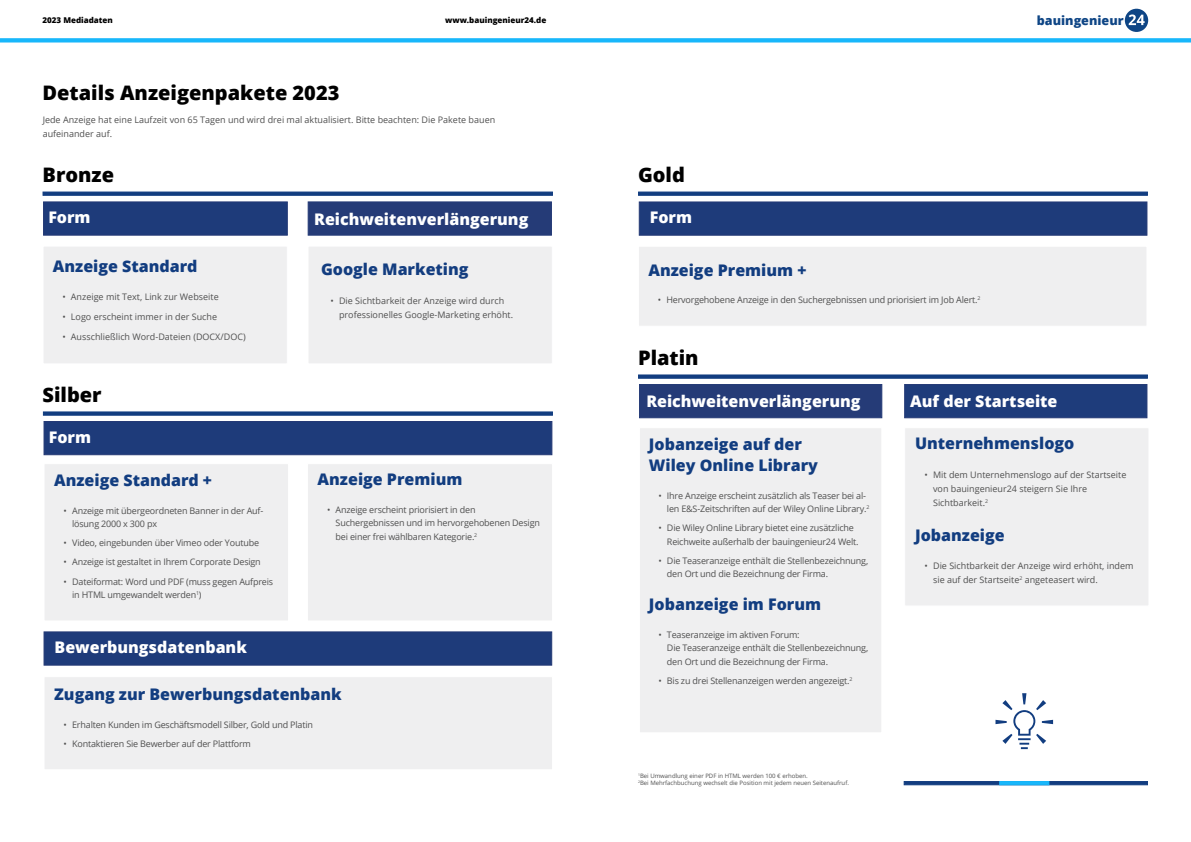
<style>
.page{position:relative;width:1191px;height:842px;background:#fff}
.page>*{position:absolute;margin:0;border:0;box-sizing:border-box;transform-origin:0 0}
.t1{font:800 20px "Open Sans";color:#000}
.t2{font:800 16px/21px "Open Sans";color:#123d80}
.t3{font:800 16px "Open Sans";color:#fff}
.t4{font:800 16px "Open Sans";color:#133d80}
.t5{font:800 12.6px "Open Sans";color:#0e4585}
.t6{font:9px/13.5px "Open Sans";letter-spacing:-.02em;color:#505050}
.t7{font:9px/14px "Open Sans";color:#505050}
.t8{font:800 8px "Open Sans";color:#000}
.t9{font:6px/7px "Open Sans";color:#505050}
</style>
<div class="page">
<svg style="left:1124px;top:9px;width:24px;height:23px"></svg>
<svg style="left:0;top:38px;width:1191px;height:5px;background:#37c0fb"></svg>
<div style="left:44px;top:463px;width:245px;height:158px;background:#efeff0;border:1px solid #fff"></div>
<div style="left:43px;top:246px;width:245px;height:118px;background:#efeff0"></div>
<div style="left:307px;top:463px;width:246px;height:158px;background:#efeff0;border:1px solid #fff"></div>
<div style="left:44px;top:676px;width:509px;height:94px;background:#efeff0;border:1px solid #fff"></div>
<div style="left:44px;top:631px;width:508px;height:35px;background:#1e3b7a;border:1px solid #253a76"></div>
<svg style="left:43px;top:192px;width:510px;height:4px;background:#1b4484"></svg>
<div style="left:43px;top:201px;width:245px;height:35px;background:#1e3b7a;border:1px solid #253a76"></div>
<div style="left:307px;top:246px;width:246px;height:118px;background:#efeff0;border:1px solid #fff"></div>
<div style="left:308px;top:201px;width:244px;height:35px;background:#253b77;border:1px solid #253b77"></div>
<svg style="left:43px;top:411px;width:510px;height:5px;background:#315690"></svg>
<div style="left:44px;top:421px;width:508px;height:34px;background:#1e3b7a;border:1px solid #253a76"></div>
<div style="left:639px;top:427px;width:243px;height:306px;background:#efeff0;border:1px solid #fff"></div>
<div style="left:904px;top:427px;width:245px;height:179px;background:#efeff0;border:1px solid #fff"></div>
<div style="left:639px;top:384px;width:243px;height:34px;background:#253b77;border:1px solid #253b77"></div>
<div style="left:904px;top:384px;width:243px;height:34px;background:#1e3c7b;border:1px solid #253b77"></div>
<svg style="left:995px;top:693px;width:58px;height:56px"></svg>
<div style="left:903px;top:781px;width:245px;height:4px;background:#123d80;border:1px solid #123d80"></div>
<hr style="left:999px;top:781px;width:50px;height:4px;background:#18b7fb">
<div style="left:638px;top:246px;width:509px;height:81px;background:#efeff0;border:1px solid #fff"></div>
<svg style="left:638px;top:192px;width:510px;height:4px;background:#1b4484"></svg>
<div style="left:639px;top:201px;width:508px;height:35px;background:#1e3b7a;border:1px solid #253a76"></div>
<svg style="left:638px;top:374px;width:510px;height:5px;background:#315790"></svg>
<p class="t8" style="left:43px;top:14px;width:72px">2023 Mediadaten</p>
<p class="t8" style="left:445px;top:14px;width:103px">www.bauingenieur24.de</p>
<h3 class="t5" style="left:1037px;top:11px;width:88px">bauingenieur</h3>
<h1 class="t1" style="left:43px;top:78px;width:298px">Details Anzeigenpakete 2023</h1>
<p class="t7" style="left:43px;top:112px;width:454px">Jede Anzeige hat eine Laufzeit von 65 Tagen und wird drei mal aktualisiert. Bitte beachten: Die Pakete bauen aufeinander auf.</p>
<h1 class="t1" style="left:43px;top:159px;width:73px">Bronze</h1>
<h2 class="t3" style="left:48px;top:205px;width:44px">Form</h2>
<h2 class="t4" style="left:321px;top:257px;width:149px">Google Marketing</h2>
<p class="t7" style="left:339px;top:293px;width:176px;text-indent:-9px">• Die Sichtbarkeit der Anzeige wird durch professionelles Google-Marketing erhöht.</p>
<h2 class="t3" style="left:314px;top:207px;width:216px">Reichweitenverlängerung</h2>
<h2 class="t2" style="left:53px;top:255px;width:146px">Anzeige Standard</h2>
<p class="t7" style="left:62px;top:290px;width:158px">• Anzeige mit Text, Link zur Webseite</p>
<p class="t7" style="left:62px;top:309px;width:156px">• Logo erscheint immer in der Suche</p>
<p class="t7" style="left:62px;top:329px;width:185px">• Ausschließlich Word-Dateien (DOCX/DOC)</p>
<h1 class="t1" style="left:43px;top:379px;width:61px">Silber</h1>
<h2 class="t3" style="left:49px;top:425px;width:44px">Form</h2>
<h2 class="t2" style="left:54px;top:469px;width:159px">Anzeige Standard +</h2>
<p class="t6" style="left:72px;top:503px;width:193px;text-indent:-9px">• Anzeige mit übergeordneten Banner in der Auf&shy;lösung 2000 x 300 px</p>
<p class="t6" style="left:64px;top:536px;width:197px">• Video, eingebunden über Vimeo oder Youtube</p>
<p class="t6" style="left:64px;top:555px;width:199px">• Anzeige ist gestaltet in Ihrem Corporate Design</p>
<p class="t6" style="left:72px;top:574px;width:202px;text-indent:-9px">• Dateiformat: Word und PDF (muss gegen Aufpreis in HTML umgewandelt werden<sup>1</sup>)</p>
<h2 class="t3" style="left:55px;top:635px;width:194px">Bewerbungsdatenbank</h2>
<h2 class="t2" style="left:318px;top:468px;width:146px">Anzeige Premium</h2>
<p class="t6" style="left:336px;top:502px;width:206px;text-indent:-9px">• Anzeige erscheint priorisiert in den<br>Suchergebnissen und im hervorgehobenen Design bei einer frei wählbaren Kategorie.<sup>2</sup></p>
<h2 class="t2" style="left:54px;top:683px;width:289px">Zugang zur Bewerbungsdatenbank</h2>
<p class="t6" style="left:64px;top:717px;width:251px">• Erhalten Kunden im Geschäftsmodell Silber, Gold und Platin</p>
<p class="t6" style="left:64px;top:736px;width:189px">• Kontaktieren Sie Bewerber auf der Plattform</p>
<h1 class="t1" style="left:638px;top:159px;width:48px">Gold</h1>
<h2 class="t3" style="left:650px;top:205px;width:44px">Form</h2>
<h2 class="t2" style="left:648px;top:258px;width:159px">Anzeige Premium +</h2>
<p class="t6" style="left:658px;top:293px;width:324px">• Hervorgehobene Anzeige in den Suchergebnissen und priorisiert im Job Alert.<sup>2</sup></p>
<h1 class="t1" style="left:638px;top:342px;width:62px">Platin</h1>
<h2 class="t3" style="left:646px;top:389px;width:216px">Reichweitenverlängerung</h2>
<h2 class="t3" style="left:910px;top:389px;width:149px">Auf der Startseite</h2>
<h2 class="t2" style="left:649px;top:433px;width:170px">Jobanzeige auf der<br>Wiley Online Library</h2>
<p class="t6" style="left:667px;top:488px;width:204px;text-indent:-9px">• Ihre Anzeige erscheint zusätzlich als Teaser bei al&shy;len E&amp;S-Zeitschriften auf der Wiley Online Library.<sup>2</sup></p>
<p class="t6" style="left:667px;top:521px;width:193px;text-indent:-9px">• Die Wiley Online Library bietet eine zusätzliche<br>Reichweite außerhalb der bauingenieur24 Welt.</p>
<p class="t6" style="left:667px;top:554px;width:203px;text-indent:-9px">• Die Teaseranzeige enthält die Stellenbezeichnung, den Ort und die Bezeichnung der Firma.</p>
<h2 class="t2" style="left:649px;top:593px;width:174px">Jobanzeige im Forum</h2>
<p class="t6" style="left:667px;top:627px;width:203px;text-indent:-9px">• Teaseranzeige im aktiven Forum:<br>Die Teaseranzeige enthält die Stellenbezeichnung, den Ort und die Bezeichnung der Firma.</p>
<p class="t6" style="left:658px;top:674px;width:195px">• Bis zu drei Stellenanzeigen werden angezeigt.<sup>2</sup></p>
<p class="t9" style="left:638px;top:772px;width:212px"><sup>1</sup>Bei Umwandlung einer PDF in HTML werden 100 € erhoben.<br><sup>2</sup>Bei Mehrfachbuchung wechselt die Position mit jedem neuen Seitenaufruf.</p>
<h2 class="t2" style="left:915px;top:432px;width:161px">Unternehmenslogo</h2>
<p class="t7" style="left:933px;top:467px;width:195px;text-indent:-9px">• Mit dem Unternehmenslogo auf der Startseite von bauingenieur24 steigern Sie Ihre<br>Sichtbarkeit.<sup>2</sup></p>
<h2 class="t2" style="left:915px;top:524px;width:91px">Jobanzeige</h2>
<p class="t7" style="left:933px;top:558px;width:202px;text-indent:-9px">• Die Sichtbarkeit der Anzeige wird erhöht, indem sie auf der Startseite<sup>2</sup> angeteasert wird.</p>
</div>
